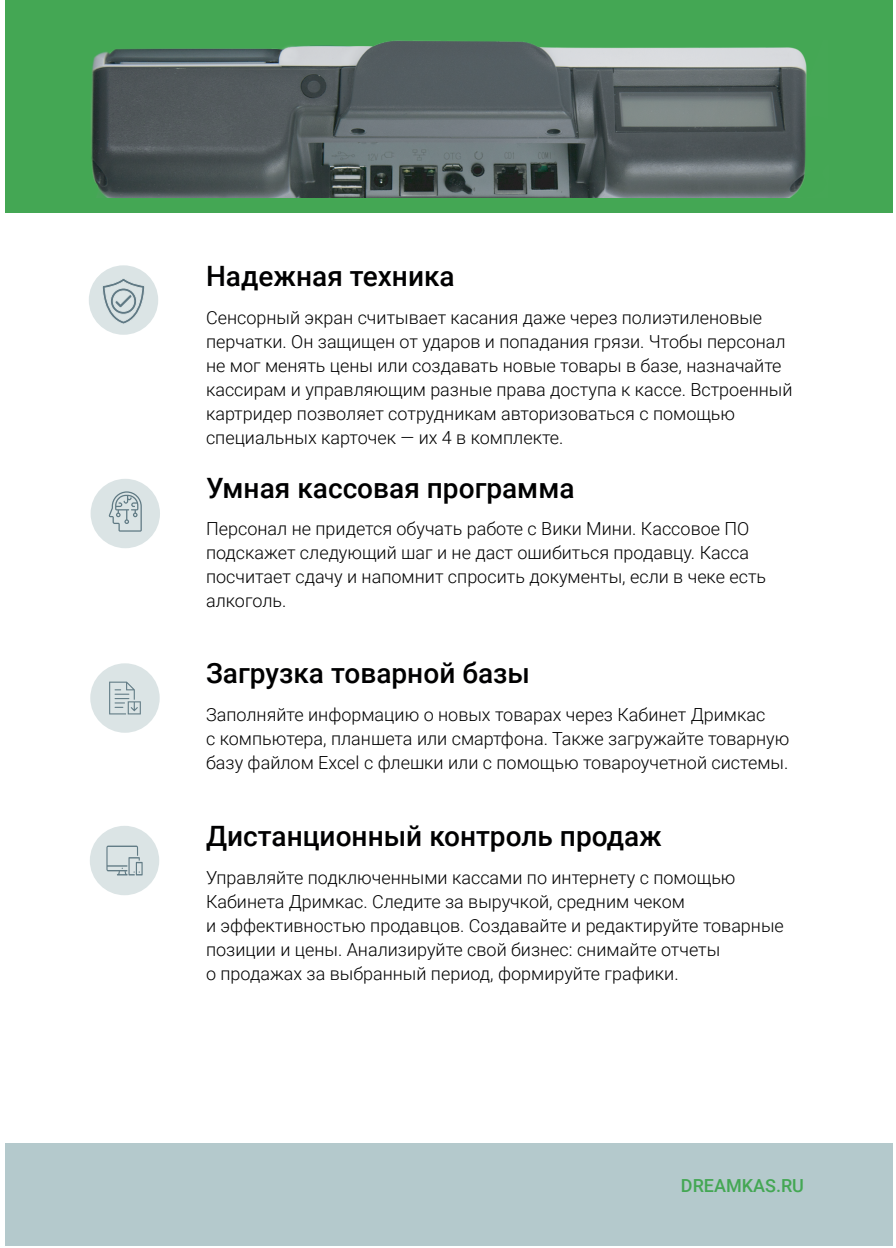
<style>
.page{position:relative;width:896px;height:1248px;background:#fff}
.page>*{position:absolute;margin:0;border:0;box-sizing:border-box;transform-origin:0 0}
.t1{font:500 28px "Roboto";color:#000001}
.t2{font:300 18px/24px "Roboto";color:#000001}
.t3{font:500 18px "Roboto";color:#44a754}
</style>
<div class="page">
<div style="left:5px;top:1143px;width:888px;height:102px;background:#b4c9cc"></div>
<div style="left:5px;top:0;width:888px;height:212px;background:#44a754"></div>
<div style="left:89px;top:265px;width:69px;height:70px;background:#dbe4e5;border-radius:50%"></div>
<div style="left:91px;top:479px;width:69px;height:69px;background:#dbe4e5;border-radius:50%"></div>
<div style="left:90px;top:663px;width:70px;height:69px;background:#dbe4e5;border-radius:50%"></div>
<div style="left:90px;top:825px;width:69px;height:70px;background:#dbe4e5;border-radius:50%"></div>
<svg style="left:106px;top:845px;width:37px;height:30px"></svg>
<svg style="left:109px;top:681px;width:32px;height:33px"></svg>
<svg style="left:102px;top:279px;width:43px;height:45px"></svg>
<svg style="left:109px;top:491px;width:33px;height:40px"></svg>
<img style="left:91px;top:41px;width:716px;height:156px">
<h1 class="t1" style="left:206px;top:257px;width:250px">Надежная техника</h1>
<p class="t2" style="left:206px;top:305px;width:588px">Сенсорный экран считывает касания даже через полиэтиленовые перчатки. Он защищен от ударов и попадания грязи. Чтобы персонал не мог менять цены или создавать новые товары в базе, назначайте кассирам и управляющим разные права доступа к кассе. Встроенный картридер позволяет сотрудникам авторизоваться с помощью специальных карточек — их 4 в комплекте.</p>
<h1 class="t1" style="left:206px;top:468px;width:370px">Умная кассовая программа</h1>
<p class="t2" style="left:206px;top:516px;width:562px">Персонал не придется обучать работе с Вики Мини. Кассовое ПО подскажет следующий шаг и не даст ошибиться продавцу. Касса посчитает сдачу и напомнит спросить документы, если в чеке есть алкоголь.</p>
<h1 class="t1" style="left:206px;top:653px;width:325px">Загрузка товарной базы</h1>
<p class="t2" style="left:206px;top:702px;width:585px">Заполняйте информацию о новых товарах через Кабинет Дримкас<br>с компьютера, планшета или смартфона. Также загружайте товарную базу файлом Excel с флешки или с помощью товароучетной системы.</p>
<h1 class="t1" style="left:206px;top:816px;width:457px">Дистанционный контроль продаж</h1>
<p class="t2" style="left:206px;top:864px;width:579px">Управляйте подключенными кассами по интернету с помощью Кабинета Дримкас. Следите за выручкой, средним чеком<br>и эффективностью продавцов. Создавайте и редактируйте товарные позиции и цены. Анализируйте свой бизнес: снимайте отчеты<br>о продажах за выбранный период, формируйте графики.</p>
<p class="t3" style="left:681px;top:1172px;width:125px">DREAMKAS.RU</p>
</div>
